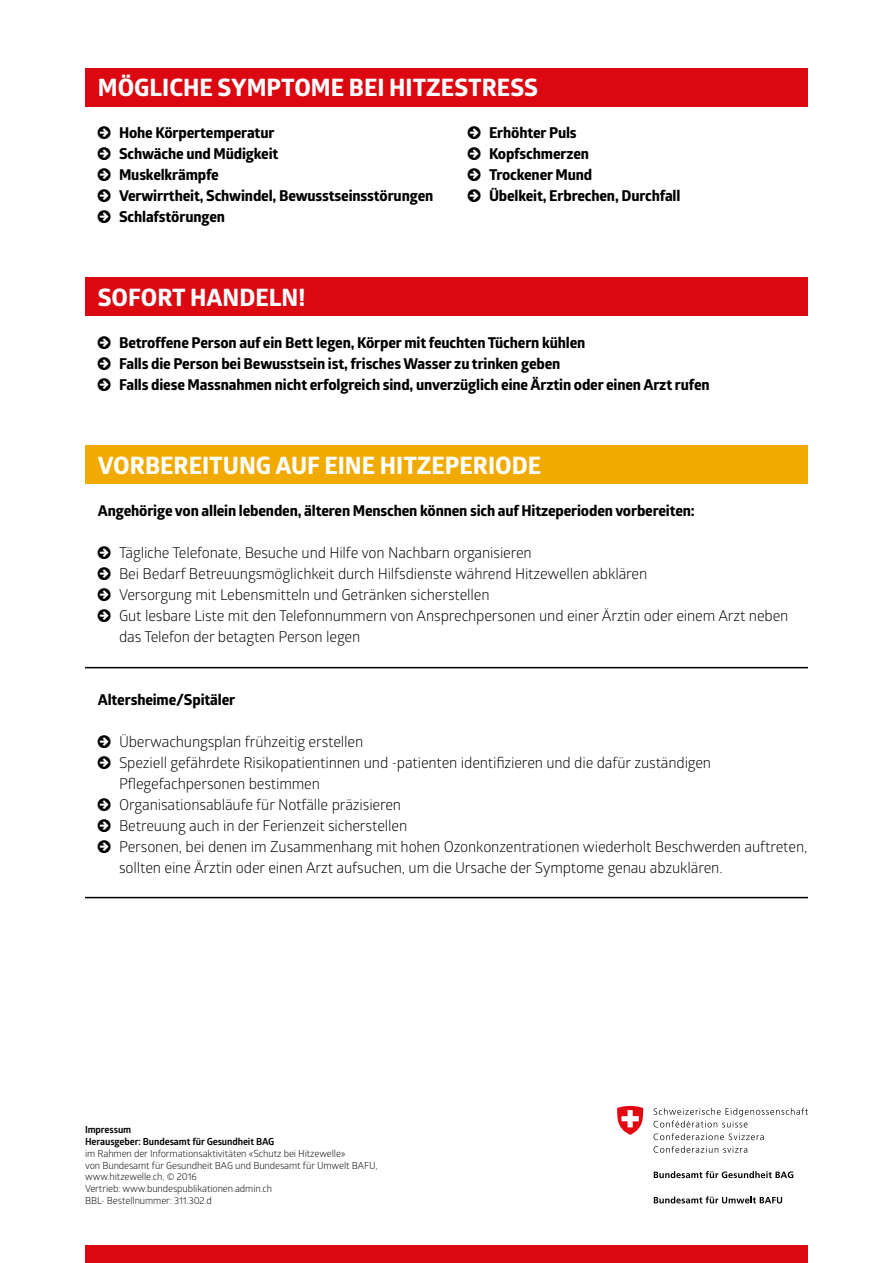
<style>
.page{position:relative;width:893px;height:1263px;background:#fff}
.page>*{position:absolute;margin:0;border:0;box-sizing:border-box;transform-origin:0 0}
.t1{font:700 24px "Globerx";color:#fff}
.t2{font:15px/21px "Glober";letter-spacing:-.01em;color:#000}
.t3{font:700 15px/21px "Globerx";letter-spacing:-.01em;color:#000}
.t4{font:9.75px/11.7px "Glober";letter-spacing:-.01em;color:#000}
.t5{font:700 9.75px/11.7px "Glober";letter-spacing:-.01em;color:#000}
</style>
<div class="page">
<div style="left:85px;top:68px;width:723px;height:38px;background:#db0812"></div>
<div style="left:85px;top:278px;width:723px;height:38px;background:#db0812"></div>
<div style="left:85px;top:446px;width:723px;height:38px;background:#f0aa00"></div>
<hr style="left:85px;top:667px;width:723px;height:1px;background:#000">
<hr style="left:85px;top:897px;width:723px;height:1px;background:#000">
<div style="left:85px;top:1246px;width:723px;height:17px;background:#db0812"></div>
<svg style="left:654px;top:1108px;width:154px;height:19px"></svg>
<svg style="left:654px;top:1133px;width:110px;height:7px"></svg>
<svg style="left:654px;top:1146px;width:93px;height:7px"></svg>
<svg style="left:654px;top:1196px;width:128px;height:7px"></svg>
<svg style="left:617px;top:1106px;width:27px;height:29px"></svg>
<svg style="left:654px;top:1171px;width:139px;height:7px"></svg>
<h1 class="t1" style="left:98px;top:70px;width:442px">MÖGLICHE SYMPTOME BEI HITZESTRESS</h1>
<p class="t3" style="left:119px;top:122px;width:157px">Hohe Körpertemperatur</p>
<p class="t3" style="left:489px;top:122px;width:89px">Erhöhter Puls</p>
<p class="t3" style="left:119px;top:143px;width:161px">Schwäche und Müdigkeit</p>
<p class="t3" style="left:489px;top:143px;width:101px">Kopfschmerzen</p>
<p class="t3" style="left:119px;top:164px;width:101px">Muskelkrämpfe</p>
<p class="t3" style="left:489px;top:164px;width:105px">Trockener Mund</p>
<p class="t3" style="left:119px;top:185px;width:316px">Verwirrtheit, Schwindel, Bewusstseinsstörungen</p>
<p class="t3" style="left:489px;top:185px;width:193px">Übelkeit, Erbrechen, Durchfall</p>
<p class="t3" style="left:119px;top:206px;width:107px">Schlafstörungen</p>
<h1 class="t1" style="left:98px;top:280px;width:209px">SOFORT HANDELN!</h1>
<p class="t3" style="left:119px;top:332px;width:592px">Betroffene Person auf ein Bett legen, Körper mit feuchten Tüchern kühlen<br>Falls die Person bei Bewusstsein ist, frisches Wasser zu trinken geben<br>Falls diese Massnahmen nicht erfolgreich sind, unverzüglich eine Ärztin oder einen Arzt rufen</p>
<h1 class="t1" style="left:98px;top:448px;width:445px">VORBEREITUNG AUF EINE HITZEPERIODE</h1>
<p class="t3" style="left:98px;top:500px;width:599px">Angehörige von allein lebenden, älteren Menschen können sich auf Hitzeperioden vorbereiten:</p>
<p class="t2" style="left:119px;top:541px;width:671px">Tägliche Telefonate, Besuche und Hilfe von Nachbarn organisieren<br>Bei Bedarf Betreuungsmöglichkeit durch Hilfsdienste während Hitzewellen abklären<br>Versorgung mit Lebensmitteln und Getränken sicherstellen<br>Gut lesbare Liste mit den Telefonnummern von Ansprechpersonen und einer Ärztin oder einem Arzt neben das Telefon der betagten Person legen</p>
<p class="t3" style="left:98px;top:689px;width:139px">Altersheime/Spitäler</p>
<p class="t2" style="left:119px;top:730px;width:690px">Überwachungsplan frühzeitig erstellen<br>Speziell gefährdete Risikopatientinnen und -patienten identifizieren und die dafür zuständigen Pflegefachpersonen bestimmen<br>Organisationsabläufe für Notfälle präzisieren<br>Betreuung auch in der Ferienzeit sicherstellen<br>Personen, bei denen im Zusammenhang mit hohen Ozonkonzentrationen wiederholt Beschwerden auftreten, sollten eine Ärztin oder einen Arzt aufsuchen, um die Ursache der Symptome genau abzuklären.</p>
<p class="t5" style="left:85px;top:1124px;width:191px">Impressum<br>Herausgeber: Bundesamt für Gesundheit BAG</p>
<p class="t4" style="left:85px;top:1147px;width:294px">im Rahmen der Informationsaktivitäten «Schutz bei Hitzewelle»<br>von Bundesamt für Gesundheit BAG und Bundesamt für Umwelt BAFU, www.hitzewelle.ch, © 2016<br>Vertrieb: www.bundespublikationen.admin.ch<br>BBL- Bestellnummer: 311.302.d</p>
</div>
